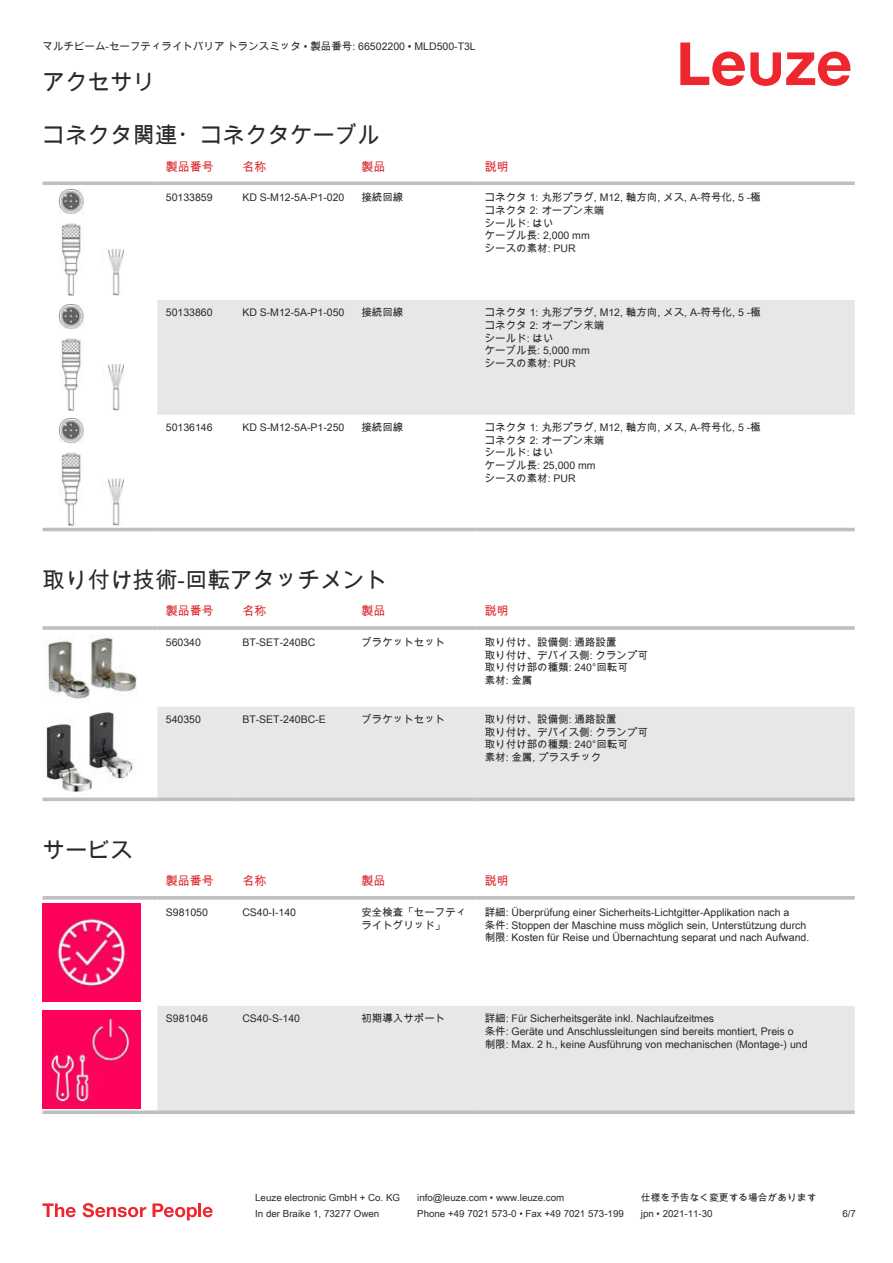
<style>
.page{position:relative;width:893px;height:1263px;background:#fff}
.page>*{position:absolute;margin:0;border:0;box-sizing:border-box;transform-origin:0 0}
.t1{font:22.5px "Arial Unicode MS";color:#2b292a}
.t2{font:12px "Arial Unicode MS";color:#db2a30}
.t3{font:10.5px/12.6px "Arial Unicode MS";color:#2b292a}
.t4{font:9.75px "Arial Unicode MS";color:#2b292a}
</style>
<div class="page">
<svg style="left:680px;top:43px;width:170px;height:43px"></svg>
<svg style="left:43px;top:410px;width:812px;height:122px"></svg>
<div style="left:157px;top:300px;width:698px;height:115px;background:#e6e7e9"></div>
<svg style="left:43px;top:181px;width:114px;height:4px"></svg>
<svg style="left:157px;top:181px;width:77px;height:4px"></svg>
<svg style="left:234px;top:181px;width:119px;height:4px"></svg>
<svg style="left:353px;top:181px;width:123px;height:4px"></svg>
<svg style="left:476px;top:181px;width:379px;height:4px;background:#c4c6c8"></svg>
<hr style="left:43px;top:528px;width:114px;height:3px;background:#bdbfc1">
<hr style="left:157px;top:528px;width:77px;height:3px;background:#bdbfc1">
<hr style="left:234px;top:528px;width:119px;height:3px;background:#bdbfc1">
<hr style="left:353px;top:528px;width:123px;height:3px;background:#bdbfc1">
<hr style="left:476px;top:528px;width:379px;height:3px;background:#bdbfc1">
<img style="left:59px;top:189px;width:65px;height:107px">
<img style="left:59px;top:304px;width:65px;height:106px">
<img style="left:59px;top:419px;width:65px;height:106px">
<svg style="left:43px;top:801px;width:811px;height:1px"></svg>
<div style="left:157px;top:707px;width:698px;height:90px;background:#e6e7e9"></div>
<hr style="left:43px;top:626px;width:114px;height:4px;background:#bdbfc1">
<hr style="left:157px;top:626px;width:77px;height:4px;background:#c9cbcd">
<hr style="left:234px;top:626px;width:119px;height:4px;background:#c4c6c7">
<hr style="left:353px;top:626px;width:123px;height:4px;background:#bdbfc1">
<hr style="left:476px;top:626px;width:379px;height:4px;background:#c9cbcd">
<svg style="left:43px;top:797px;width:114px;height:4px"></svg>
<svg style="left:157px;top:797px;width:77px;height:4px"></svg>
<svg style="left:234px;top:797px;width:119px;height:4px"></svg>
<svg style="left:353px;top:797px;width:123px;height:4px"></svg>
<svg style="left:476px;top:797px;width:379px;height:4px;background:#c2c4c6"></svg>
<img style="left:44px;top:634px;width:93px;height:65px">
<img style="left:44px;top:711px;width:89px;height:81px">
<div style="left:157px;top:1006px;width:698px;height:104px;background:#e6e7e9"></div>
<svg style="left:43px;top:896px;width:114px;height:4px"></svg>
<svg style="left:157px;top:896px;width:77px;height:4px"></svg>
<svg style="left:234px;top:896px;width:119px;height:4px"></svg>
<svg style="left:353px;top:896px;width:123px;height:4px"></svg>
<svg style="left:476px;top:896px;width:379px;height:4px;background:#c3c5c7"></svg>
<svg style="left:43px;top:1110px;width:114px;height:4px"></svg>
<svg style="left:157px;top:1110px;width:77px;height:4px"></svg>
<svg style="left:234px;top:1110px;width:119px;height:4px"></svg>
<svg style="left:353px;top:1110px;width:123px;height:4px"></svg>
<svg style="left:476px;top:1110px;width:379px;height:4px;background:#c1c3c5"></svg>
<img style="left:43px;top:904px;width:97px;height:98px">
<img style="left:43px;top:1010px;width:97px;height:98px">
<svg style="left:43px;top:1203px;width:33px;height:14px"></svg>
<svg style="left:83px;top:1203px;width:63px;height:14px"></svg>
<svg style="left:153px;top:1203px;width:44px;height:17px"></svg>
<hr style="left:198px;top:1203px;width:3px;height:14px;background:#ed272d">
<svg style="left:203px;top:1207px;width:10px;height:10px"></svg>
<p class="t3" style="left:43px;top:40px;width:435px">マルチビーム-セーフティライトバリア トランスミッタ • 製品番号: 66502200 • MLD500-T3L</p>
<h1 class="t1" style="left:43px;top:66px;width:114px">アクセサリ</h1>
<h1 class="t1" style="left:43px;top:119px;width:339px">コネクタ関連・コネクタケーブル</h1>
<p class="t2" style="left:166px;top:158px;width:49px">製品番号</p>
<p class="t2" style="left:242px;top:158px;width:25px">名称</p>
<p class="t2" style="left:361px;top:158px;width:25px">製品</p>
<p class="t2" style="left:485px;top:158px;width:25px">説明</p>
<p class="t3" style="left:166px;top:191px;width:48px">50133859</p>
<p class="t3" style="left:242px;top:191px;width:104px">KD S-M12-5A-P1- 020</p>
<p class="t3" style="left:361px;top:191px;width:43px">接続回線</p>
<p class="t3" style="left:485px;top:191px;width:277px">コネクタ 1: 丸形プラグ, M12, 軸方向, メス, A-符号化, 5 -極コネクタ 2: オープン末端<br>シールド: はい<br>ケーブル長: 2,000 mm<br>シースの素材: PUR</p>
<p class="t3" style="left:166px;top:306px;width:48px">50133860</p>
<p class="t3" style="left:242px;top:306px;width:104px">KD S-M12-5A-P1- 050</p>
<p class="t3" style="left:361px;top:306px;width:43px">接続回線</p>
<p class="t3" style="left:485px;top:306px;width:277px">コネクタ 1: 丸形プラグ, M12, 軸方向, メス, A-符号化, 5 -極コネクタ 2: オープン末端<br>シールド: はい<br>ケーブル長: 5,000 mm<br>シースの素材: PUR</p>
<p class="t3" style="left:166px;top:421px;width:48px">50136146</p>
<p class="t3" style="left:242px;top:421px;width:104px">KD S-M12-5A-P1- 250</p>
<p class="t3" style="left:361px;top:421px;width:43px">接続回線</p>
<p class="t3" style="left:485px;top:421px;width:277px">コネクタ 1: 丸形プラグ, M12, 軸方向, メス, A-符号化, 5 -極コネクタ 2: オープン末端<br>シールド: はい<br>ケーブル長: 25,000 mm<br>シースの素材: PUR</p>
<h1 class="t1" style="left:43px;top:564px;width:346px">取り付け技術-回転アタッチメント</h1>
<p class="t2" style="left:166px;top:602px;width:49px">製品番号</p>
<p class="t2" style="left:242px;top:602px;width:25px">名称</p>
<p class="t2" style="left:361px;top:602px;width:25px">製品</p>
<p class="t2" style="left:485px;top:602px;width:25px">説明</p>
<p class="t3" style="left:166px;top:636px;width:37px">560340</p>
<p class="t3" style="left:242px;top:636px;width:74px">BT-SET-240BC</p>
<p class="t3" style="left:361px;top:636px;width:85px">ブラケットセット</p>
<p class="t3" style="left:485px;top:636px;width:165px">取り付け、設備側: 通路設置<br>取り付け、デバイス側: クランプ可取り付け部の種類: 240°回転可<br>素材: 金属</p>
<p class="t3" style="left:166px;top:713px;width:37px">540350</p>
<p class="t3" style="left:242px;top:713px;width:85px">BT-SET-240BC-E</p>
<p class="t3" style="left:361px;top:713px;width:85px">ブラケットセット</p>
<p class="t3" style="left:485px;top:713px;width:165px">取り付け、設備側: 通路設置<br>取り付け、デバイス側: クランプ可取り付け部の種類: 240°回転可<br>素材: 金属, プラスチック</p>
<h1 class="t1" style="left:43px;top:833px;width:91px">サービス</h1>
<p class="t2" style="left:166px;top:872px;width:49px">製品番号</p>
<p class="t2" style="left:242px;top:872px;width:25px">名称</p>
<p class="t2" style="left:361px;top:872px;width:25px">製品</p>
<p class="t2" style="left:485px;top:872px;width:25px">説明</p>
<p class="t3" style="left:166px;top:906px;width:44px">S981050</p>
<p class="t3" style="left:242px;top:906px;width:55px">CS40-I-140</p>
<p class="t3" style="left:361px;top:906px;width:106px">安全検査「セーフティライトグリッド」</p>
<p class="t3" style="left:485px;top:906px;width:326px">詳細: Überprüfung einer Sicherheits-Lichtgitter-Applikation nach a<br>条件: Stoppen der Maschine muss möglich sein, Unterstützung durch制限: Kosten für Reise und Übernachtung separat und nach Aufwand.</p>
<p class="t3" style="left:166px;top:1012px;width:44px">S981046</p>
<p class="t3" style="left:242px;top:1012px;width:59px">CS40-S-140</p>
<p class="t3" style="left:361px;top:1012px;width:85px">初期導入サポート</p>
<p class="t3" style="left:485px;top:1012px;width:324px">詳細: Für Sicherheitsgeräte inkl. Nachlaufzeitmes<br>条件: Geräte und Anschlussleitungen sind bereits montiert, Preis o<br>制限: Max. 2 h., keine Ausführung von mechanischen (Montage-) und</p>
<p class="t4" style="left:255px;top:1191px;width:146px">Leuze electronic GmbH + Co. KG</p>
<p class="t4" style="left:417px;top:1191px;width:149px">info@leuze.com • www.leuze.com</p>
<p class="t4" style="left:641px;top:1191px;width:177px">仕様を予告なく変更する場合があります</p>
<p class="t4" style="left:255px;top:1206px;width:126px">In der Braike 1, 73277 Owen</p>
<p class="t4" style="left:417px;top:1206px;width:208px">Phone +49 7021 573-0 • Fax +49 7021 573-199</p>
<p class="t4" style="left:641px;top:1206px;width:73px">jpn • 2021-11-30</p>
<p class="t4" style="left:842px;top:1206px;width:15px">6 /7</p>
</div>
